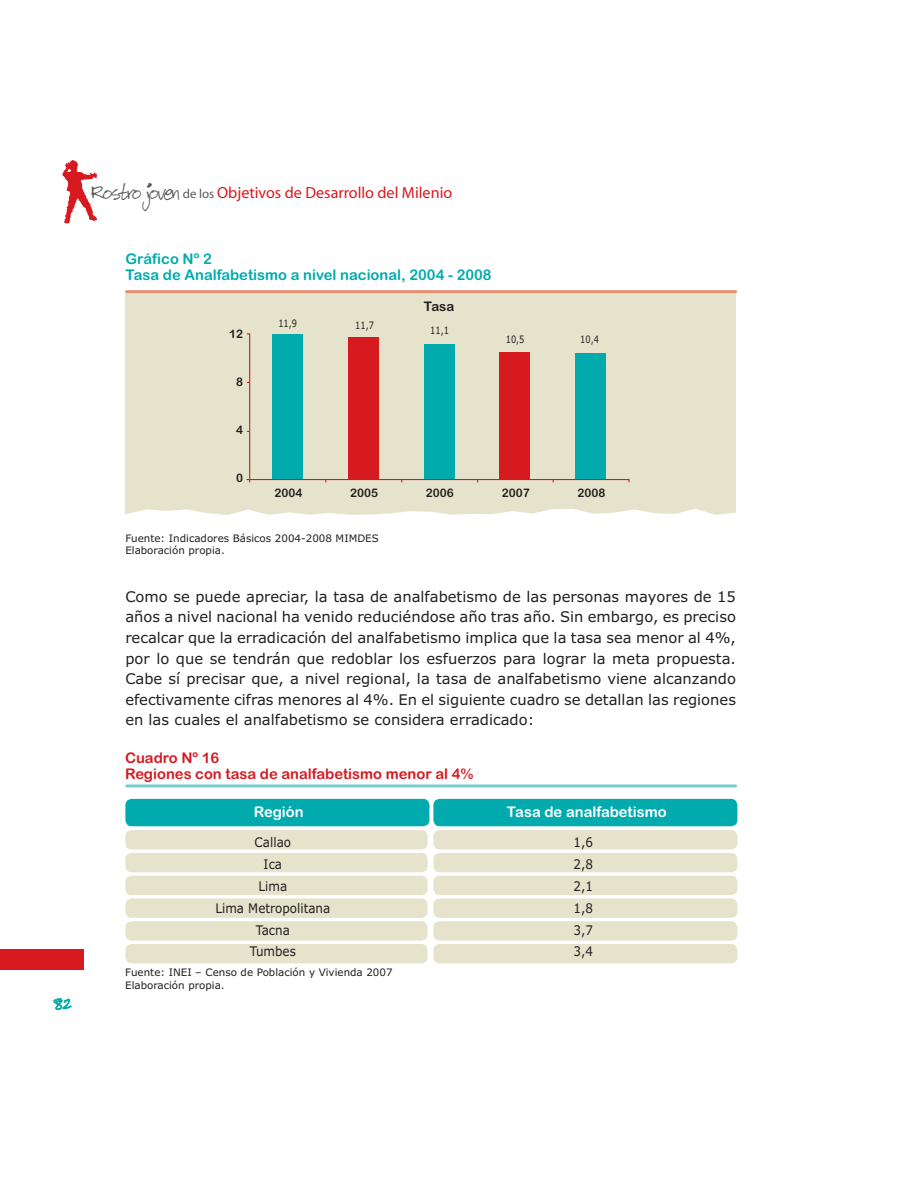
<style>
.page{position:relative;width:918px;height:1188px;background:#fff}
.page>*{position:absolute;margin:0;border:0;box-sizing:border-box;transform-origin:0 0}
.t1{font:22.5px "Bitch Cakes";letter-spacing:-.065em;color:#58595b}
.t2{font:17.7px "Bitch Cakes";color:#00aaad}
.t3{font:16.05px "Myriad";color:#d71920}
.t4{font:14.7px/20.5px "Verdana";color:#231f20;text-align:justify}
.t5{font:14.7px/16.2px "Arial Rounded MT Bold";color:#00aaad}
.t6{font:14.7px/16.2px "Arial Rounded MT Bold";color:#d71920}
.t7{font:14.7px "Arial Rounded MT Bold";color:#fff}
.t8{font:13.2px/21.8px "Verdana";color:#231f20;text-align:center;scale:.9 1}
.t9{font:13.2px "Arial Rounded MT Bold";color:#231f20}
.t10{font:11.85px "Arial Rounded MT Bold";color:#231f20}
.t11{font:10.35px/12.3px "Verdana";color:#231f20}
.t12{font:10.35px "Verdana";color:#231f20;scale:.8 1}
.s1{font-size:12.9px;color:#58595b}
</style>
<div class="page">
<svg style="left:62px;top:160px;width:36px;height:64px"></svg>
<div style="left:0;top:949px;width:83px;height:21px;background:#d71920"></div>
<svg style="left:53px;top:998px;width:19px;height:12px"></svg>
<div style="left:125px;top:291px;width:611px;height:224px;background:#e6e3cd"></div>
<hr style="left:127px;top:290px;width:609px;height:3px;background:#e98e73">
<svg style="left:126px;top:509px;width:610px;height:6px"></svg>
<svg style="left:246px;top:333px;width:384px;height:150px"></svg>
<hr style="left:127px;top:784px;width:609px;height:3px;background:#78cdd0">
<div style="left:433px;top:799px;width:304px;height:27px;background:#00aaad;border-radius:6px"></div>
<div style="left:125px;top:799px;width:304px;height:27px;background:#00aaad;border-radius:6px"></div>
<div style="left:433px;top:830px;width:304px;height:20px;background:#e6e3cd;border-radius:6px"></div>
<div style="left:125px;top:830px;width:303px;height:20px;background:#e6e3cd;border-radius:6px"></div>
<div style="left:433px;top:853px;width:304px;height:19px;background:#e6e3cd;border-radius:6px"></div>
<div style="left:125px;top:853px;width:303px;height:19px;background:#e6e3cd;border-radius:6px"></div>
<div style="left:433px;top:876px;width:304px;height:19px;background:#e6e3cd;border-radius:6px"></div>
<div style="left:125px;top:876px;width:303px;height:19px;background:#e6e3cd;border-radius:6px"></div>
<div style="left:433px;top:898px;width:304px;height:20px;background:#e6e3cd;border-radius:6px"></div>
<div style="left:125px;top:898px;width:303px;height:20px;background:#e6e3cd;border-radius:6px"></div>
<div style="left:433px;top:921px;width:304px;height:20px;background:#e6e3cd;border-radius:6px"></div>
<div style="left:125px;top:921px;width:303px;height:20px;background:#e6e3cd;border-radius:6px"></div>
<div style="left:433px;top:944px;width:304px;height:19px;background:#e6e3cd;border-radius:6px"></div>
<div style="left:125px;top:944px;width:303px;height:19px;background:#e6e3cd;border-radius:6px"></div>
<p class="t2" style="left:54px;top:997px;width:19px">82</p>
<h1 class="t1" style="left:91px;top:184px;width:89px">Rostro joven</h1>
<p class="t3" style="left:183px;top:187px;width:271px"><span class="s1">de los</span> Objetivos de Desarrollo del Milenio</p>
<p class="t5" style="left:125px;top:252px;width:368px">Gráfico Nº 2<br>Tasa de Analfabetismo a nivel nacional, 2004 - 2008</p>
<p class="t10" style="left:229px;top:329px;width:15px">12</p>
<p class="t10" style="left:236px;top:377px;width:8px">8</p>
<p class="t10" style="left:236px;top:425px;width:8px">4</p>
<p class="t10" style="left:236px;top:473px;width:8px">0</p>
<p class="t12" style="left:278px;top:319px;width:25px">11,9</p>
<p class="t12" style="left:355px;top:321px;width:25px">11,7</p>
<p class="t9" style="left:424px;top:302px;width:32px">Tasa</p>
<p class="t12" style="left:430px;top:327px;width:25px">11,1</p>
<p class="t12" style="left:506px;top:335px;width:25px">10,5</p>
<p class="t12" style="left:580px;top:335px;width:25px">10,4</p>
<p class="t10" style="left:274px;top:489px;width:29px">2004</p>
<p class="t10" style="left:350px;top:489px;width:29px">2005</p>
<p class="t10" style="left:502px;top:489px;width:29px">2007</p>
<p class="t10" style="left:426px;top:489px;width:29px">2006</p>
<p class="t10" style="left:578px;top:489px;width:29px">2008</p>
<p class="t11" style="left:125px;top:533px;width:255px">Fuente: Indicadores Básicos 2004-2008 MIMDES<br>Elaboración propia.</p>
<p class="t4" style="left:125px;top:587px;width:612px">Como se puede apreciar, la tasa de analfabetismo de las personas mayores de 15 años a nivel nacional ha venido reduciéndose año tras año. Sin embargo, es preciso recalcar que la erradicación del analfabetismo implica que la tasa sea menor al 4%, por lo que se tendrán que redoblar los esfuerzos para lograr la meta propuesta.<br>Cabe sí precisar que, a nivel regional, la tasa de analfabetismo viene alcanzando efectivamente cifras menores al 4%. En el siguiente cuadro se detallan las regiones en las cuales el analfabetismo se considera erradicado:</p>
<p class="t6" style="left:125px;top:751px;width:350px">Cuadro Nº 16<br>Regiones con tasa de analfabetismo menor al 4%</p>
<p class="t7" style="left:254px;top:807px;width:51px">Región</p>
<p class="t7" style="left:507px;top:807px;width:161px">Tasa de analfabetismo</p>
<p class="t8" style="left:215px;top:833px;width:129px">Callao<br>Ica<br>Lima<br>Lima Metropolitana<br>Tacna<br>Tumbes</p>
<p class="t8" style="left:573px;top:833px;width:23px;text-align:justify">1,6<br>2,8<br>2,1<br>1,8<br>3,7<br>3,4</p>
<p class="t11" style="left:125px;top:967px;width:269px">Fuente: INEI – Censo de Población y Vivienda 2007<br>Elaboración propia.</p>
</div>
